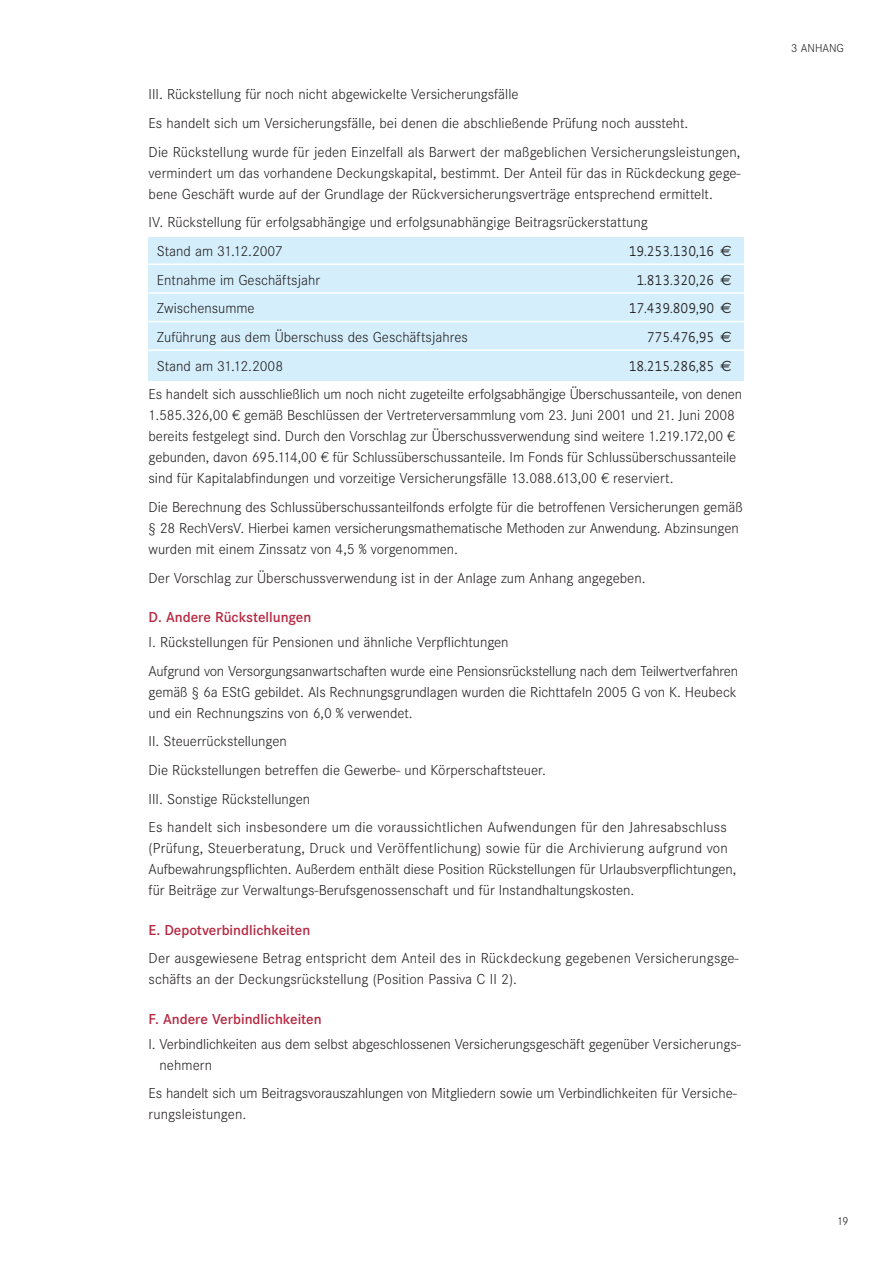
<style>
.page{position:relative;width:893px;height:1263px;background:#fff}
.page>*{position:absolute;margin:0;border:0;box-sizing:border-box;transform-origin:0 0}
.t1{font:300 15px/21px "Corporate S";color:#231f20}
.t2{font:600 15px "Corporate S";color:#b62841}
.t3{font:300 15px "Strada TF";color:#231f20;scale:.9 1}
.t4{font:300 12px "Corporate S";color:#231f20}
.s1{font-family:"Euro Sans";font-weight:400}
</style>
<div class="page">
<div style="left:149px;top:238px;width:595px;height:143px;background:#d4effb"></div>
<hr style="left:149px;top:264px;width:595px;height:1px;background:#fff">
<hr style="left:149px;top:292px;width:595px;height:2px;background:#fff">
<hr style="left:149px;top:321px;width:595px;height:1px;background:#fff">
<hr style="left:149px;top:349px;width:595px;height:2px;background:#fff">
<p class="t1" style="left:149px;top:82px;width:593px;line-height:28.7px">III. Rückstellung für noch nicht abgewickelte Versicherungsfälle<br>Es handelt sich um Versicherungsfälle, bei denen die abschließende Prüfung noch aussteht.<br>Die Rückstellung wurde für jeden Einzelfall als Barwert der maßgeblichen Versicherungsleistungen,</p>
<p class="t1" style="left:149px;top:164px;width:594px">vermindert um das vorhandene Deckungskapital, bestimmt. Der Anteil für das in Rückdeckung gege&shy;bene Geschäft wurde auf der Grundlage der Rückversicherungsverträge entsprechend ermittelt.</p>
<p class="t1" style="left:157px;top:210px;width:492px;line-height:28.7px;text-indent:-8px">IV. Rückstellung für erfolgsabhängige und erfolgsunabhängige Beitragsrückerstattung<br>Stand am 31.12.2007</p>
<p class="t3" style="left:629px;top:245px;width:116px">19.253.130,16 <span class="s1">€</span></p>
<p class="t1" style="left:157px;top:271px;width:165px">Entnahme im Geschäftsjahr</p>
<p class="t3" style="left:636px;top:274px;width:107px">1.813.320,26 <span class="s1">€</span></p>
<p class="t1" style="left:157px;top:299px;width:99px">Zwischensumme</p>
<p class="t3" style="left:629px;top:303px;width:116px">17.439.809,90 <span class="s1">€</span></p>
<p class="t1" style="left:157px;top:328px;width:312px">Zuführung aus dem Überschuss des Geschäftsjahres</p>
<p class="t3" style="left:647px;top:331px;width:96px">775.476,95 <span class="s1">€</span></p>
<p class="t1" style="left:157px;top:357px;width:128px">Stand am 31.12.2008</p>
<p class="t3" style="left:629px;top:360px;width:116px">18.215.286,85 <span class="s1">€</span></p>
<p class="t1" style="left:149px;top:385px;width:595px">Es handelt sich ausschließlich um noch nicht zugeteilte erfolgsabhängige Überschussanteile, von denen 1.585.326,00 € gemäß Beschlüssen der Vertreterversammlung vom 23. Juni 2001 und 21. Juni 2008 bereits festgelegt sind. Durch den Vorschlag zur Überschussverwendung sind weitere 1.219.172,00 € gebunden, davon 695.114,00 € für Schlussüberschussanteile. Im Fonds für Schlussüber schuss anteile sind für Kapitalabfindungen und vorzeitige Versicherungsfälle 13.088.613,00 € reserviert.</p>
<p class="t1" style="left:149px;top:498px;width:596px">Die Berechnung des Schlussüberschussanteilfonds erfolgte für die betroffenen Versicherungen gemäß § 28 RechVersV. Hierbei kamen versicherungsmathematische Methoden zur Anwendung. Abzinsungen wurden mit einem Zinssatz von 4,5 % vorgenommen.</p>
<p class="t1" style="left:149px;top:569px;width:498px">Der Vorschlag zur Überschussverwendung ist in der Anlage zum Anhang angegeben.</p>
<p class="t2" style="left:149px;top:612px;width:164px">D. Andere Rückstellungen</p>
<p class="t1" style="left:149px;top:629px;width:591px;line-height:28.7px">I. Rückstellungen für Pensionen und ähnliche Verpflichtungen<br>Aufgrund von Versorgungsanwartschaften wurde eine Pensionsrückstellung nach dem Teilwert ver fahren</p>
<p class="t1" style="left:149px;top:683px;width:590px">gemäß § 6a EStG gebildet. Als Rechnungsgrundlagen wurden die Richttafeln 2005 G von K. Heubeck und ein Rechnungszins von 6,0 % verwendet.</p>
<p class="t1" style="left:149px;top:729px;width:579px;line-height:28.7px">II. Steuerrückstellungen<br>Die Rückstellungen betreffen die Gewerbe- und Körperschaftsteuer.<br>III. Sonstige Rückstellungen<br>Es handelt sich insbesondere um die voraussichtlichen Aufwendungen für den Jahresabschluss</p>
<p class="t1" style="left:149px;top:839px;width:589px">(Prüfung, Steuerberatung, Druck und Veröffentlichung) sowie für die Archivierung aufgrund von<br>Aufbewahrungspflichten. Außerdem enthält diese Position Rückstellungen für Urlaubsver pflichtungen, für Beiträge zur Verwaltungs-Berufsgenossenschaft und für Instandhaltungskosten.</p>
<p class="t2" style="left:149px;top:925px;width:163px">E. Depotverbindlichkeiten</p>
<p class="t1" style="left:149px;top:949px;width:592px">Der ausgewiesene Betrag entspricht dem Anteil des in Rückdeckung gegebenen Versicherungs ge - schäfts an der Deckungsrückstellung (Position Passiva C II 2).</p>
<p class="t2" style="left:149px;top:1014px;width:175px">F. Andere Verbindlichkeiten</p>
<p class="t1" style="left:159px;top:1035px;width:583px;text-indent:-11px">I. Verbindlichkeiten aus dem selbst abgeschlossenen Versicherungsgeschäft gegenüber Versicherungs - nehmern</p>
<p class="t1" style="left:149px;top:1085px;width:590px">Es handelt sich um Beitragsvorauszahlungen von Mitgliedern sowie um Verbindlich keiten für Versiche - rungsleistungen.</p>
<p class="t4" style="left:791px;top:44px;width:54px">3 ANHANG</p>
<p class="t4" style="left:837px;top:1217px;width:13px">19</p>
</div>
